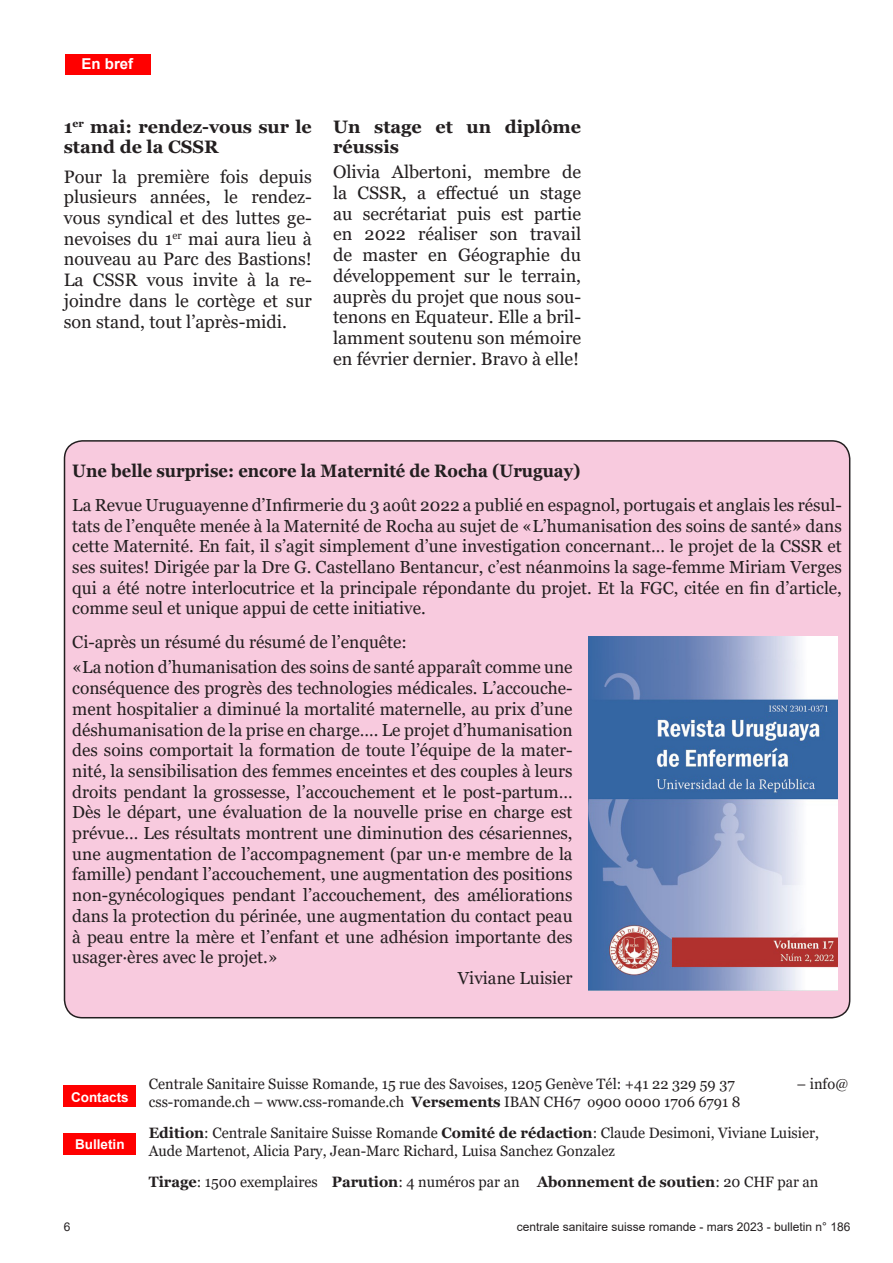
<style>
.page{position:relative;width:893px;height:1263px;background:#fff}
.page>*{position:absolute;margin:0;border:0;box-sizing:border-box;transform-origin:0 0}
.t1{font:18px/20.7px "Georgia";color:#231f20;text-align:justify}
.t2{font:700 18px/20.7px "Georgia";color:#231f20}
.t3{font:700 18px "Georgia";color:#231f20;scale:.92 1}
.t4{font:17.4px/20.7px "Georgia";color:#231f20;text-align:justify}
.t5{font:15px/18px "Georgia";color:#231f20}
.t6{font:700 15px "Arial";color:#fff}
.t7{font:700 13.5px "Arial";color:#fff}
.t8{font:12px "Arial";color:#231f20}
.s1{font-weight:700}
</style>
<div class="page">
<div style="left:65px;top:54px;width:85px;height:21px;background:#f00"></div>
<div style="left:64px;top:1085px;width:72px;height:22px;background:#f00"></div>
<div style="left:64px;top:1133px;width:72px;height:21px;background:#f00"></div>
<div style="left:64px;top:441px;width:786px;height:577px;background:#f8cade;border-radius:18px"></div>
<img style="left:589px;top:637px;width:249px;height:353px">
<p class="t6" style="left:82px;top:53px;width:53px">En bref</p>
<p class="t2" style="left:64px;top:116px;width:250px">1<sup>er</sup> mai: rendez-vous sur le stand de la CSSR</p>
<p class="t1" style="left:64px;top:166px;width:250px">Pour la première fois depuis plusieurs années, le rendez&shy;vous syndical et des luttes ge&shy;nevoises du 1<sup>er</sup> mai aura lieu à nouveau au Parc des Bastions!<br>La CSSR vous invite à la re&shy;joindre dans le cortège et sur son stand, tout l’après-midi.</p>
<p class="t2" style="left:333px;top:116px;width:250px">Un stage et un diplôme réussis</p>
<p class="t1" style="left:333px;top:162px;width:250px">Olivia Albertoni, membre de la CSSR, a effectué un stage au secrétariat puis est partie en 2022 réaliser son travail de master en Géographie du développement sur le terrain, auprès du projet que nous sou&shy;tenons en Equateur. Elle a bril&shy;lamment soutenu son mémoire en février dernier. Bravo à elle!</p>
<p class="t3" style="left:72px;top:460px;width:554px">Une belle surprise: encore la Maternité de Rocha (Uruguay)</p>
<p class="t4" style="left:72px;top:495px;width:771px">La Revue Uruguayenne d’Infirmerie du 3 août 2022 a publié en espagnol, portugais et anglais les résul&shy;tats de l’enquête menée à la Maternité de Rocha au sujet de «L’humanisation des soins de santé» dans cette Maternité. En fait, il s’agit simplement d’une investigation concernant… le projet de la CSSR et ses suites! Dirigée par la Dre G. Castellano Bentancur, c’est néanmoins la sage-femme Miriam Verges qui a été notre interlocutrice et la principale répondante du projet. Et la FGC, citée en fin d’article, comme seul et unique appui de cette initiative.</p>
<p class="t4" style="left:72px;top:632px;width:336px">Ci-après un résumé du résumé de l’enquête:</p>
<p class="t4" style="left:72px;top:657px;width:502px">«La notion d’humanisation des soins de santé apparaît comme une conséquence des progrès des technologies médicales. L’accouche&shy;ment hospitalier a diminué la mortalité maternelle, au prix d’une déshumanisation de la prise en charge…. Le projet d’humanisation des soins comportait la formation de toute l’équipe de la mater&shy;nité, la sensibilisation des femmes enceintes et des couples à leurs droits pendant la grossesse, l’accouchement et le post-partum… Dès le départ, une évaluation de la nouvelle prise en charge est prévue… Les résultats montrent une diminution des césariennes, une augmentation de l’accompagnement (par un·e membre de la famille) pendant l’accouchement, une augmentation des positions non-gynécologiques pendant l’accouchement, des améliorations dans la protection du périnée, une augmentation du contact peau à peau entre la mère et l’enfant et une adhésion importante des usager·ères avec le projet.»</p>
<p class="t4" style="left:458px;top:968px;width:116px">Viviane Luisier</p>
<p class="t7" style="left:71px;top:1088px;width:59px">Contacts</p>
<p class="t7" style="left:75px;top:1134px;width:51px">Bulletin</p>
<p class="t5" style="left:149px;top:1075px;width:587px">Centrale Sanitaire Suisse Romande, 15 rue des Savoises, 1205 Genève Tél: +41 22 329 59 37</p>
<p class="t5" style="left:797px;top:1075px;width:53px">– info@</p>
<p class="t5" style="left:149px;top:1093px;width:593px">css-romande.ch – www.css-romande.ch <span class="s1">Versements</span> IBAN CH67 o900 0000 1706 6791 8</p>
<p class="t5" style="left:149px;top:1124px;width:672px"><span class="s1">Edition</span>: Centrale Sanitaire Suisse Romande <span class="s1">Comité de rédaction</span>: Claude Desimoni, Viviane Luisier,<br>Aude Martenot, Alicia Pary, Jean-Marc Richard, Luisa Sanchez Gonzalez</p>
<p class="t5" style="left:149px;top:1173px;width:671px"><span class="s1">Tirage</span>: 1500 exemplaires <span class="s1">Parution</span>: 4 numéros par an <span class="s1">Abonnement de soutien</span>: 20 CHF par an</p>
<p class="t8" style="left:64px;top:1219px;width:8px">6</p>
<p class="t8" style="left:517px;top:1219px;width:335px">centrale sanitaire suisse romande - mars 2023 - bulletin n° 186</p>
</div>
